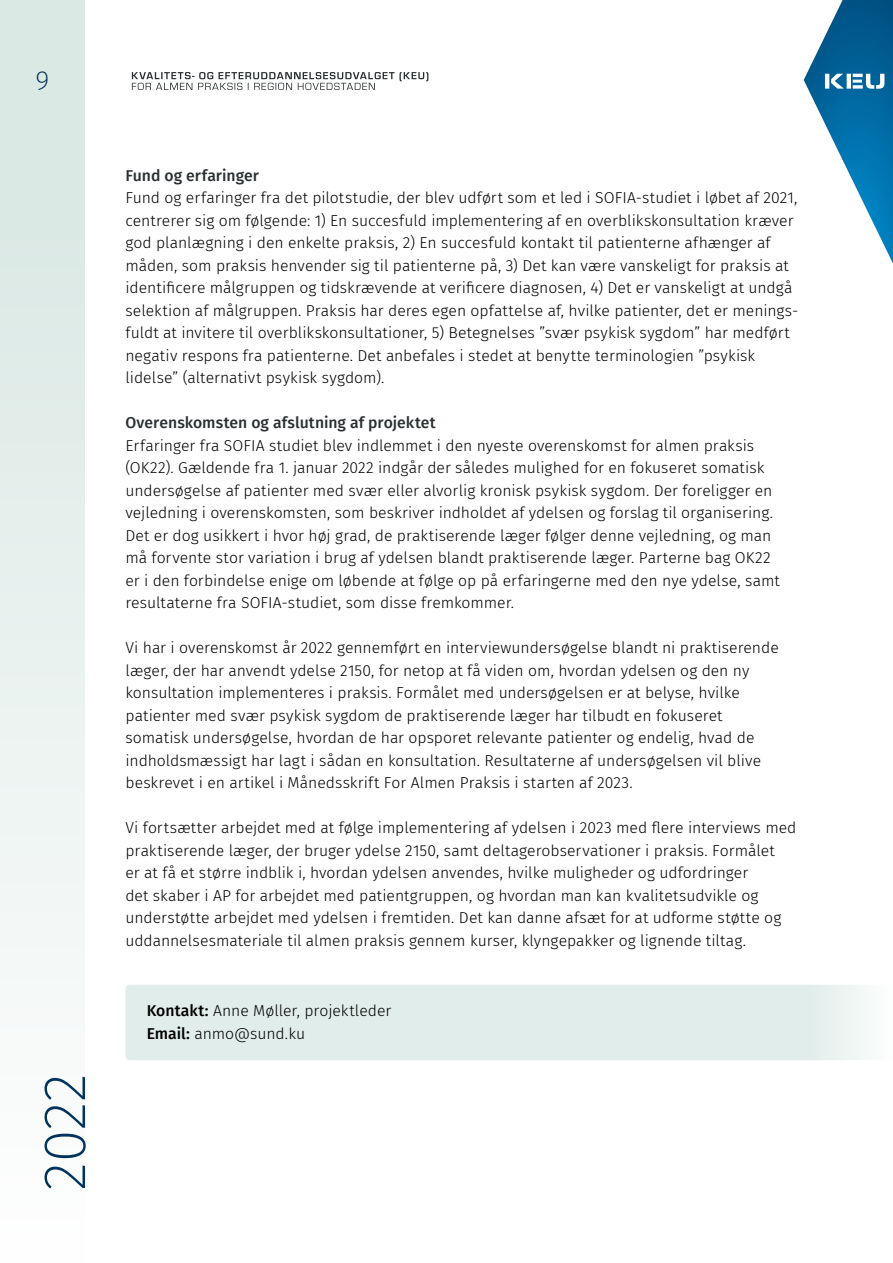
<style>
.page{position:relative;width:893px;height:1263px;background:#fff}
.page>*{position:absolute;margin:0;border:0;box-sizing:border-box;transform-origin:0 0}
.t1{font:200 60px "Fira Sans";color:#003460}
.t2{font:200 27px "Fira Sans";color:#003460}
.text_no_space_before{font:300 15.75px/22.5px "Fira Sans";color:#000}
.Text{font:300 15.75px/22.5px "Fira Sans";color:#000}
.bold_head{font:500 15.75px "Fira Sans";color:#2a3032}
.kontakt{font:300 15.75px "Fira Sans";color:#000}
.Email{font:300 15.75px "Fira Sans";letter-spacing:-.005em;color:#000}
.s1{font-weight:500}
</style>
<div class="page">
<div style="left:125px;top:985px;width:683px;height:75px;background:#e1edea"></div>
<svg style="left:132px;top:72px;width:296px;height:18px"></svg>
<div style="left:0;top:0;width:85px;height:1263px;background:linear-gradient(to bottom,#d6e6e1,#fdfefe)"></div>
<svg style="left:804px;top:0;width:89px;height:264px"></svg>
<h2 class="t2" style="left:36px;top:62px;width:15px">9</h2>
<h1 class="t1" style="left:22px;top:1191px;width:119px;rotate:-90deg">2022</h1>
<p class="bold_head" style="left:125px;top:163px;width:135px">Fund og erfaringer</p>
<p class="text_no_space_before" style="left:125px;top:187px;width:674px">Fund og erfaringer fra det pilotstudie, der blev udført som et led i SOFIA-studiet i løbet af 2021, centrerer sig om følgende: 1) En succesfuld implementering af en overblikskonsultation kræver god planlægning i den enkelte praksis, 2) En succesfuld kontakt til patienterne afhænger af måden, som praksis henvender sig til patienterne på, 3) Det kan være vanskeligt for praksis at identificere målgruppen og tidskrævende at verificere diagnosen, 4) Det er vanskeligt at undgå selektion af målgruppen. Praksis har deres egen opfattelse af, hvilke patienter, det er menings&shy;fuldt at invitere til overblikskonsultationer, 5) Betegnelses ”svær psykisk sygdom” har medført negativ respons fra patienterne. Det anbefales i stedet at benytte terminologien ”psykisk lidelse” (alternativt psykisk sygdom).</p>
<p class="bold_head" style="left:125px;top:410px;width:312px">Overenskomsten og afslutning af projektet</p>
<p class="text_no_space_before" style="left:125px;top:434px;width:656px">Erfaringer fra SOFIA studiet blev indlemmet i den nyeste overenskomst for almen praksis (OK22). Gældende fra 1. januar 2022 indgår der således mulighed for en fokuseret somatisk undersøgelse af patienter med svær eller alvorlig kronisk psykisk sygdom. Der foreligger en vejledning i overenskomsten, som beskriver indholdet af ydelsen og forslag til organisering.<br>Det er dog usikkert i hvor høj grad, de praktiserende læger følger denne vejledning, og man må forvente stor variation i brug af ydelsen blandt praktiserende læger. Parterne bag OK22 er i den forbindelse enige om løbende at følge op på erfaringerne med den nye ydelse, samt resultaterne fra SOFIA-studiet, som disse fremkommer.</p>
<p class="Text" style="left:125px;top:637px;width:655px">Vi har i overenskomst år 2022 gennemført en interviewundersøgelse blandt ni praktiserende læger, der har anvendt ydelse 2150, for netop at få viden om, hvordan ydelsen og den ny konsultation implementeres i praksis. Formålet med undersøgelsen er at belyse, hvilke patienter med svær psykisk sygdom de praktiserende læger har tilbudt en fokuseret somatisk undersøgelse, hvordan de har opsporet relevante patienter og endelig, hvad de indholdsmæssigt har lagt i sådan en konsultation. Resultaterne af undersøgelsen vil blive beskrevet i en artikel i Månedsskrift For Almen Praksis i starten af 2023.</p>
<p class="Text" style="left:125px;top:817px;width:673px">Vi fortsætter arbejdet med at følge implementering af ydelsen i 2023 med flere interviews med praktiserende læger, der bruger ydelse 2150, samt deltagerobservationer i praksis. Formålet<br>er at få et større indblik i, hvordan ydelsen anvendes, hvilke muligheder og udfordringer<br>det skaber i AP for arbejdet med patientgruppen, og hvordan man kan kvalitetsudvikle og understøtte arbejdet med ydelsen i fremtiden. Det kan danne afsæt for at udforme støtte og uddannelsesmateriale til almen praksis gennem kurser, klyngepakker og lignende tiltag.</p>
<p class="kontakt" style="left:147px;top:1000px;width:246px"><span class="s1">Kontakt:</span> Anne Møller, projektleder</p>
<p class="Email" style="left:147px;top:1022px;width:160px"><span class="s1">Email:</span> anmo@sund.ku</p>
</div>
